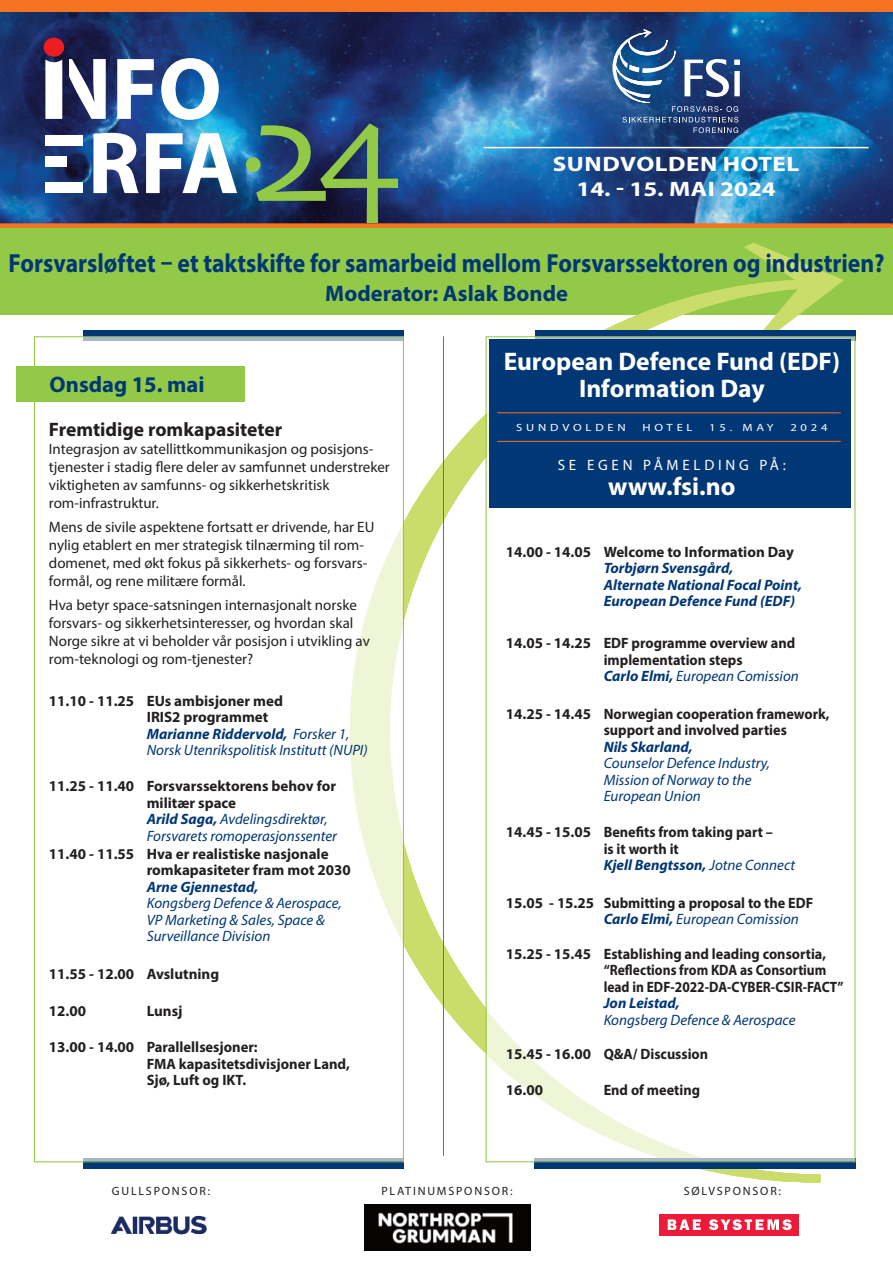
<style>
.page{position:relative;width:893px;height:1263px;background:#fff}
.page>*{position:absolute;margin:0;border:0;box-sizing:border-box;transform-origin:0 0}
.t1{font:700 26.25px "Myriad Pro";color:#013775;scale:.9 1}
.t2{font:700 25.5px/27px "Myriad Pro";color:#fff;text-align:center}
.t3{font:700 22.5px "Myriad Pro";color:#013775}
.t4{font:700 20.85px "Myriad Pro";letter-spacing:.02em;color:#fff;scale:1.2 1}
.t5{font:700 20.85px "Myriad Pro";color:#fff;scale:1.2 1}
.t6{font:700 19.5px "Myriad Pro";color:#231f20}
.t7{font:700 15px/16.5px "Myriad Pro";color:#231f20}
.t8{font:15px/18px "Myriad Pro";color:#231f20}
.t9{font:italic 15px/16.5px "Myriad Pro";color:#013775}
.t10{font:italic 700 15px/16.5px "Myriad Pro";color:#013775}
.t11{font:15px "Myriad Pro";letter-spacing:.25em;color:#fff}
.t12{font:700 15px "Myriad Pro";color:#231f20;scale:.95 1}
.t13{font:12px "Myriad Pro";letter-spacing:.15em;color:#231f20}
.t14{font:10.5px "Myriad Pro";letter-spacing:.3em;color:#fff;scale:1.2 1}
.s1{font-weight:700;font-style:normal;color:#231f20}
.s2{font-weight:700}
.s3{font-style:italic;color:#013775}
.s4{font-weight:400;font-style:italic;color:#013775}
</style>
<div class="page">
<div style="left:0;top:0;width:893px;height:20px;background:#f47321"></div>
<div style="left:0;top:227px;width:893px;height:87px;background:#92c947"></div>
<img style="left:0;top:12px;width:893px;height:211px">
<svg style="left:256px;top:123px;width:142px;height:100px;background:#3b595c"></svg>
<svg style="left:117px;top:59px;width:37px;height:60px"></svg>
<svg style="left:161px;top:58px;width:58px;height:62px"></svg>
<div style="left:45px;top:135px;width:38px;height:10px;background:#fff"></div>
<svg style="left:93px;top:133px;width:46px;height:60px"></svg>
<svg style="left:146px;top:133px;width:91px;height:60px"></svg>
<div style="left:45px;top:182px;width:38px;height:11px;background:#fff"></div>
<div style="left:45px;top:157px;width:22px;height:10px;background:#fff"></div>
<div style="left:44px;top:38px;width:20px;height:19px;background:#ee1d23;border-radius:50%"></div>
<div style="left:246px;top:157px;width:15px;height:15px;background:#92c947;border-radius:50%"></div>
<svg style="left:45px;top:59px;width:17px;height:60px"></svg>
<svg style="left:69px;top:59px;width:37px;height:60px"></svg>
<div style="left:0;top:223px;width:893px;height:5px;background:#f47321"></div>
<hr style="left:484px;top:147px;width:385px;height:1px;background:#fff">
<svg style="left:612px;top:27px;width:128px;height:106px;background:#3a5f91"></svg>
<svg style="left:744px;top:243px;width:100px;height:72px"></svg>
<svg style="left:351px;top:275px;width:477px;height:907px"></svg>
<svg style="left:84px;top:1162px;width:320px;height:7px;background:#083e72"></svg>
<svg style="left:534px;top:1162px;width:321px;height:7px;background:#063c73"></svg>
<svg style="left:84px;top:330px;width:320px;height:10px;background:#11476f"></svg>
<img style="left:351px;top:340px;width:51px;height:818px">
<hr style="left:84px;top:1158px;width:319px;height:3px;background:#abb4d1">
<hr style="left:84px;top:337px;width:319px;height:3px;background:#abb4d1">
<hr style="left:443px;top:336px;width:1px;height:820px;background:#16929e">
<svg style="left:535px;top:330px;width:320px;height:10px;background:#11476f"></svg>
<img style="left:488px;top:338px;width:340px;height:822px">
<hr style="left:534px;top:1158px;width:320px;height:3px;background:#abb4d1">
<hr style="left:535px;top:337px;width:319px;height:3px;background:#abb4d1">
<img style="left:112px;top:1215px;width:95px;height:20px">
<img style="left:365px;top:1205px;width:165px;height:45px">
<div style="left:660px;top:1214px;width:139px;height:21px;background:#ed1a3a"></div>
<svg style="left:709px;top:1219px;width:83px;height:11px"></svg>
<svg style="left:668px;top:1219px;width:33px;height:11px"></svg>
<div style="left:16px;top:367px;width:229px;height:35px;background:#92c947"></div>
<div style="left:489px;top:339px;width:362px;height:169px;background:#013775"></div>
<hr style="left:497px;top:412px;width:344px;height:1px;background:#f47321">
<hr style="left:497px;top:441px;width:344px;height:1px;background:#f47321">
<h3 class="t4" style="left:553px;top:156px;width:207px">SUNdvOLdEN HOTEL</h3>
<h3 class="t5" style="left:576px;top:181px;width:168px">14. - 15. MAI 2024</h3>
<h1 class="t1" style="left:8px;top:254px;width:975px">Forsvarsløftet – et taktskifte for samarbeid mellom Forsvarssektoren og industrien?</h1>
<h3 class="t3" style="left:325px;top:285px;width:244px">Moderator: Aslak Bonde</h3>
<h3 class="t3" style="left:50px;top:376px;width:156px">Onsdag 15. mai</h3>
<h3 class="t6" style="left:49px;top:422px;width:235px">Fremtidige romkapasiteter</h3>
<p class="t8" style="left:49px;top:441px;width:342px">Integrasjon av satellittkommunikasjon og posisjons&shy;tjenester i stadig flere deler av samfunnet understreker viktigheten av samfunns- og sikkerhetskritisk rom-infrastruktur.</p>
<p class="t8" style="left:49px;top:519px;width:327px">Mens de sivile aspektene fortsatt er drivende, har EU nylig etablert en mer strategisk tilnærming til rom&shy;domenet, med økt fokus på sikkerhets- og forsvars&shy;formål, og rene militære formål.</p>
<p class="t8" style="left:49px;top:597px;width:322px">Hva betyr space-satsningen internasjonalt norske forsvars- og sikkerhetsinteresser, og hvordan skal Norge sikre at vi beholder vår posisjon i utvikling av rom-teknologi og rom-tjenester?</p>
<p class="t9" style="left:147px;top:693px;width:222px;text-indent:-98px"><span class="s1">11.10 - 11.25 EUs ambisjoner med<br>IRIS2 programmet<br></span><span class="s2">Marianne Riddervold,</span> Forsker 1,<br>Norsk Utenrikspolitisk Institutt (NUPI)</p>
<p class="t7" style="left:147px;top:779px;width:192px;text-indent:-98px">11.25 - 11.40 Forsvarssektorens behov for militær space<br><span class="s3">Arild Saga,</span> <span class="s4">Avdelingsdirektør,<br>Forsvarets romoperasjonssenter</span></p>
<p class="t7" style="left:147px;top:846px;width:206px;text-indent:-98px">11.40 - 11.55 Hva er realistiske nasjonale romkapasiteter fram mot 2030</p>
<p class="t10" style="left:147px;top:879px;width:113px">Arne Gjennestad,</p>
<p class="t9" style="left:147px;top:896px;width:196px">Kongsberg Defence &amp; Aerospace,<br>VP Marketing &amp; Sales, Space &amp;<br>Surveillance Division</p>
<p class="t7" style="left:49px;top:966px;width:172px">11.55 - 12.00 Avslutning</p>
<p class="t7" style="left:49px;top:1004px;width:39px">12.00</p>
<p class="t7" style="left:147px;top:1004px;width:37px">Lunsj</p>
<p class="t7" style="left:147px;top:1040px;width:205px;text-indent:-98px">13.00 - 14.00 Parallellsesjoner:<br>FMA kapasitetsdivisjoner Land,<br>Sjø, Luft og IKT.</p>
<h2 class="t2" style="left:504px;top:350px;width:338px">European defence Fund (EdF)<br>Information day</h2>
<p class="t14" style="left:516px;top:424px;width:93px">SUNDVOLDEN</p>
<p class="t14" style="left:642px;top:424px;width:43px">HOTEL</p>
<p class="t14" style="left:709px;top:424px;width:55px">15. MAY</p>
<p class="t14" style="left:790px;top:424px;width:32px">2024</p>
<p class="t11" style="left:558px;top:459px;width:230px">SE EGEN PÅMELDING PÅ:</p>
<h2 class="t2" style="left:608px;top:475px;width:129px">www.fsi.no</h2>
<p class="t7" style="left:506px;top:545px;width:289px">14.00 - 14.05 Welcome to Information day</p>
<p class="t10" style="left:604px;top:561px;width:200px">Torbjørn Svensgård,<br>Alternate National Focal Point,<br>European Defence Fund (EDF)</p>
<p class="t7" style="left:604px;top:636px;width:197px;text-indent:-98px">14.05 - 14.25 EdF programme overview and implementation steps<br><span class="s3">Carlo Elmi,</span> <span class="s4">European Comission</span></p>
<p class="t7" style="left:604px;top:707px;width:227px;text-indent:-98px">14.25 - 14.45 Norwegian cooperation framework, support and involved parties</p>
<p class="t10" style="left:604px;top:740px;width:90px">Nils Skarland,</p>
<p class="t9" style="left:604px;top:756px;width:168px">Counselor Defence Industry,<br>Mission of Norway to the<br>European Union</p>
<p class="t7" style="left:604px;top:825px;width:193px;text-indent:-98px">14.45 - 15.05 Benefits from taking part –<br>is it worth it<br><span class="s3">Kjell Bengtsson,</span> <span class="s4">Jotne Connect</span></p>
<p class="t7" style="left:604px;top:896px;width:211px;text-indent:-98px">15.05 - 15.25 Submitting a proposal to the EdF<br><span class="s3">Carlo Elmi,</span> <span class="s4">European Comission</span></p>
<p class="t7" style="left:604px;top:947px;width:242px;text-indent:-98px">15.25 - 15.45 Establishing and leading consortia, “Reflections from KdA as Consortium lead in EdF-2022-dA-CYBER-CSIR-FACT”</p>
<p class="t10" style="left:604px;top:996px;width:78px">Jon Leistad,</p>
<p class="t9" style="left:604px;top:1013px;width:193px">Kongsberg Defence &amp; Aerospace</p>
<p class="t7" style="left:506px;top:1047px;width:204px">15.45 - 16.00 Q&amp;A/ discussion</p>
<p class="t7" style="left:506px;top:1083px;width:39px">16.00</p>
<p class="t12" style="left:604px;top:1085px;width:103px">End of meeting</p>
<p class="t13" style="left:112px;top:1186px;width:100px">GULLSPONSOR:</p>
<p class="t13" style="left:381px;top:1186px;width:133px">PLATINUMSPONSOR:</p>
<p class="t13" style="left:684px;top:1186px;width:99px">SØLVSPONSOR:</p>
</div>
